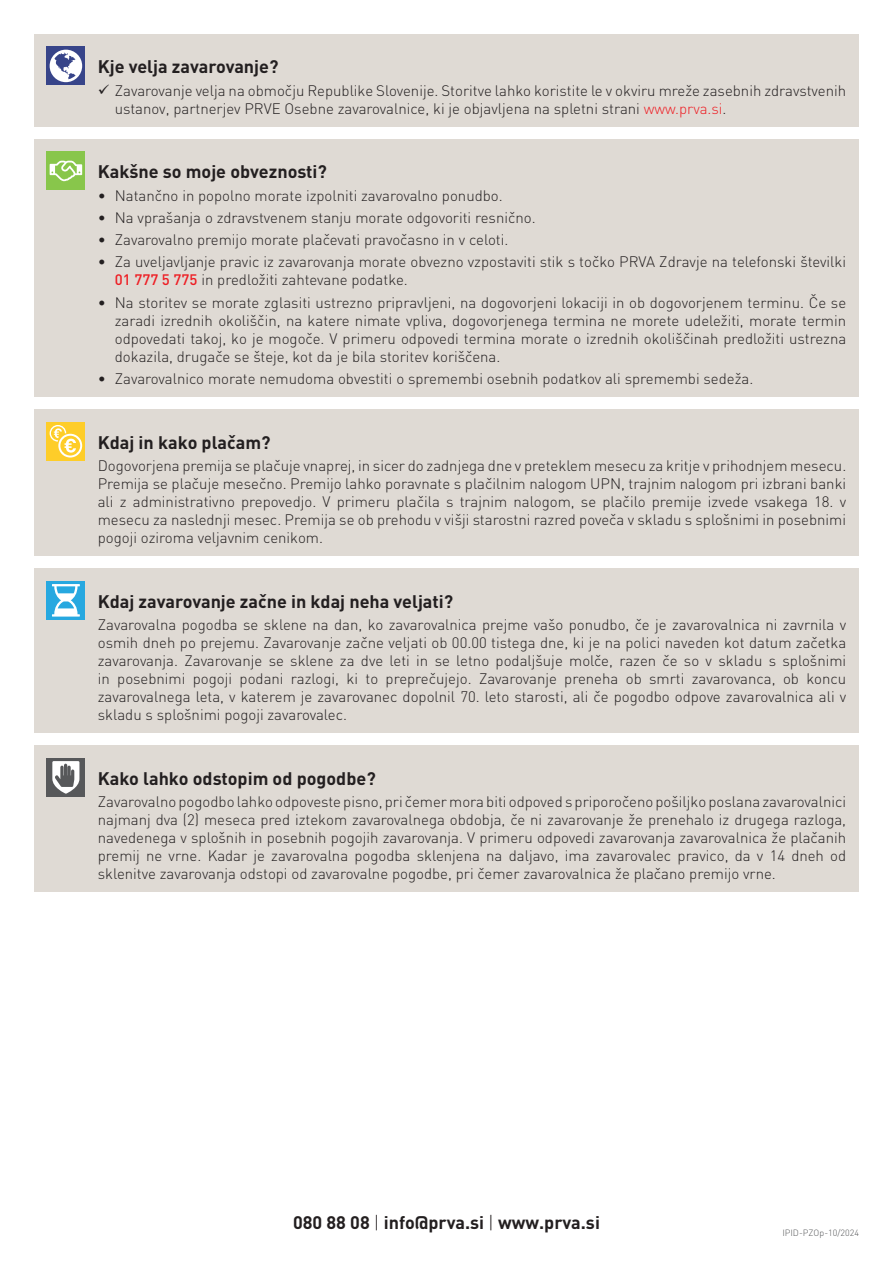
<style>
.page{position:relative;width:893px;height:1263px;background:#fff}
.page>*{position:absolute;margin:0;border:0;box-sizing:border-box;transform-origin:0 0}
.t1{font:700 18px "DIN Pro";color:#231f20}
.t2{font:300 15px/18px "DIN Pro";color:#231f20;text-align:justify}
.t3{font:300 9px "DIN Pro";color:#57585a}
.s1{color:#ee1d23}
.s2{font-weight:500;color:#ee1d23}
.s3{font-weight:300}
</style>
<div class="page">
<div style="left:34px;top:139px;width:825px;height:258px;background:#dfdad4"></div>
<div style="left:47px;top:152px;width:38px;height:38px;background:#88c64b"></div>
<svg style="left:50px;top:161px;width:32px;height:21px"></svg>
<div style="left:34px;top:568px;width:825px;height:165px;background:#dfdad4"></div>
<div style="left:34px;top:409px;width:825px;height:147px;background:#dfdad4"></div>
<div style="left:34px;top:745px;width:825px;height:147px;background:#dfdad4"></div>
<div style="left:47px;top:581px;width:38px;height:38px;background:#27a8e0"></div>
<svg style="left:52px;top:584px;width:28px;height:33px"></svg>
<div style="left:47px;top:758px;width:38px;height:38px;background:#57585a"></div>
<svg style="left:52px;top:761px;width:27px;height:33px"></svg>
<div style="left:47px;top:422px;width:38px;height:38px;background:#fecd29"></div>
<svg style="left:50px;top:425px;width:32px;height:32px"></svg>
<div style="left:34px;top:34px;width:825px;height:92px;background:#dfdad4"></div>
<div style="left:47px;top:47px;width:38px;height:38px;background:#374489"></div>
<svg style="left:50px;top:50px;width:32px;height:32px"></svg>
<p class="t1" style="left:98px;top:55px;width:182px">Kje velja zavarovanje?</p>
<p class="t2" style="left:115px;top:81px;width:733px">Zavarovanje velja na območju Republike Slovenije. Storitve lahko koristite le v okviru mreže zasebnih zdravstvenih ustanov, partnerjev PRVE Osebne zavarovalnice, ki je objavljena na spletni strani <span class="s1">www.prva.si</span>.</p>
<p class="t1" style="left:98px;top:160px;width:231px">Kakšne so moje obveznosti?</p>
<p class="t2" style="left:98px;top:186px;width:406px">• Natančno in popolno morate izpolniti zavarovalno ponudbo.</p>
<p class="t2" style="left:98px;top:208px;width:439px">• Na vprašanja o zdravstvenem stanju morate odgovoriti resnično.</p>
<p class="t2" style="left:98px;top:230px;width:412px">• Zavarovalno premijo morate plačevati pravočasno in v celoti.</p>
<p class="t2" style="left:115px;top:252px;width:733px;text-indent:-17px">• Za uveljavljanje pravic iz zavarovanja morate obvezno vzpostaviti stik s točko PRVA Zdravje na telefonski številki<br><span class="s2">01 777 5 775</span> in predložiti zahtevane podatke.</p>
<p class="t2" style="left:115px;top:293px;width:733px;text-indent:-17px">• Na storitev se morate zglasiti ustrezno pripravljeni, na dogovorjeni lokaciji in ob dogovorjenem terminu. Če se zaradi izrednih okoliščin, na katere nimate vpliva, dogovorjenega termina ne morete udeležiti, morate termin odpovedati takoj, ko je mogoče. V primeru odpovedi termina morate o izrednih okoliščinah predložiti ustrezna dokazila, drugače se šteje, kot da je bila storitev koriščena.</p>
<p class="t2" style="left:98px;top:369px;width:657px">• Zavarovalnico morate nemudoma obvestiti o spremembi osebnih podatkov ali spremembi sedeža.</p>
<p class="t1" style="left:98px;top:430px;width:174px">Kdaj in kako plačam?</p>
<p class="t2" style="left:98px;top:456px;width:750px">Dogovorjena premija se plačuje vnaprej, in sicer do zadnjega dne v preteklem mesecu za kritje v prihodnjem mesecu.<br>Premija se plačuje mesečno. Premijo lahko poravnate s plačilnim nalogom UPN, trajnim nalogom pri izbrani banki ali z administrativno prepovedjo. V primeru plačila s trajnim nalogom, se plačilo premije izvede vsakega 18. v mesecu za naslednji mesec. Premija se ob prehodu v višji starostni razred poveča v skladu s splošnimi in posebnimi pogoji oziroma veljavnim cenikom.</p>
<p class="t1" style="left:98px;top:589px;width:357px">Kdaj zavarovanje začne in kdaj neha veljati?</p>
<p class="t2" style="left:98px;top:615px;width:750px">Zavarovalna pogodba se sklene na dan, ko zavarovalnica prejme vašo ponudbo, če je zavarovalnica ni zavrnila v osmih dneh po prejemu. Zavarovanje začne veljati ob 00.00 tistega dne, ki je na polici naveden kot datum začetka zavarovanja. Zavarovanje se sklene za dve leti in se letno podaljšuje molče, razen če so v skladu s splošnimi in posebnimi pogoji podani razlogi, ki to preprečujejo. Zavarovanje preneha ob smrti zavarovanca, ob koncu zavarovalnega leta, v katerem je zavarovanec dopolnil 70. leto starosti, ali če pogodbo odpove zavarovalnica ali v skladu s splošnimi pogoji zavarovalec.</p>
<p class="t1" style="left:98px;top:766px;width:279px">Kako lahko odstopim od pogodbe?</p>
<p class="t2" style="left:98px;top:792px;width:750px">Zavarovalno pogodbo lahko odpoveste pisno, pri čemer mora biti odpoved s priporočeno pošiljko poslana zavarovalnici najmanj dva (2) meseca pred iztekom zavarovalnega obdobja, če ni zavarovanje že prenehalo iz drugega razloga, navedenega v splošnih in posebnih pogojih zavarovanja. V primeru odpovedi zavarovanja zavarovalnica že plačanih premij ne vrne. Kadar je zavarovalna pogodba sklenjena na daljavo, ima zavarovalec pravico, da v 14 dneh od sklenitve zavarovanja odstopi od zavarovalne pogodbe, pri čemer zavarovalnica že plačano premijo vrne.</p>
<p class="t1" style="left:293px;top:1210px;width:308px">080 88 08 <span class="s3">|</span> info@prva.si <span class="s3">|</span> www.prva.si</p>
<p class="t3" style="left:782px;top:1226px;width:78px">IPID-PZOp-10/2024</p>
</div>
